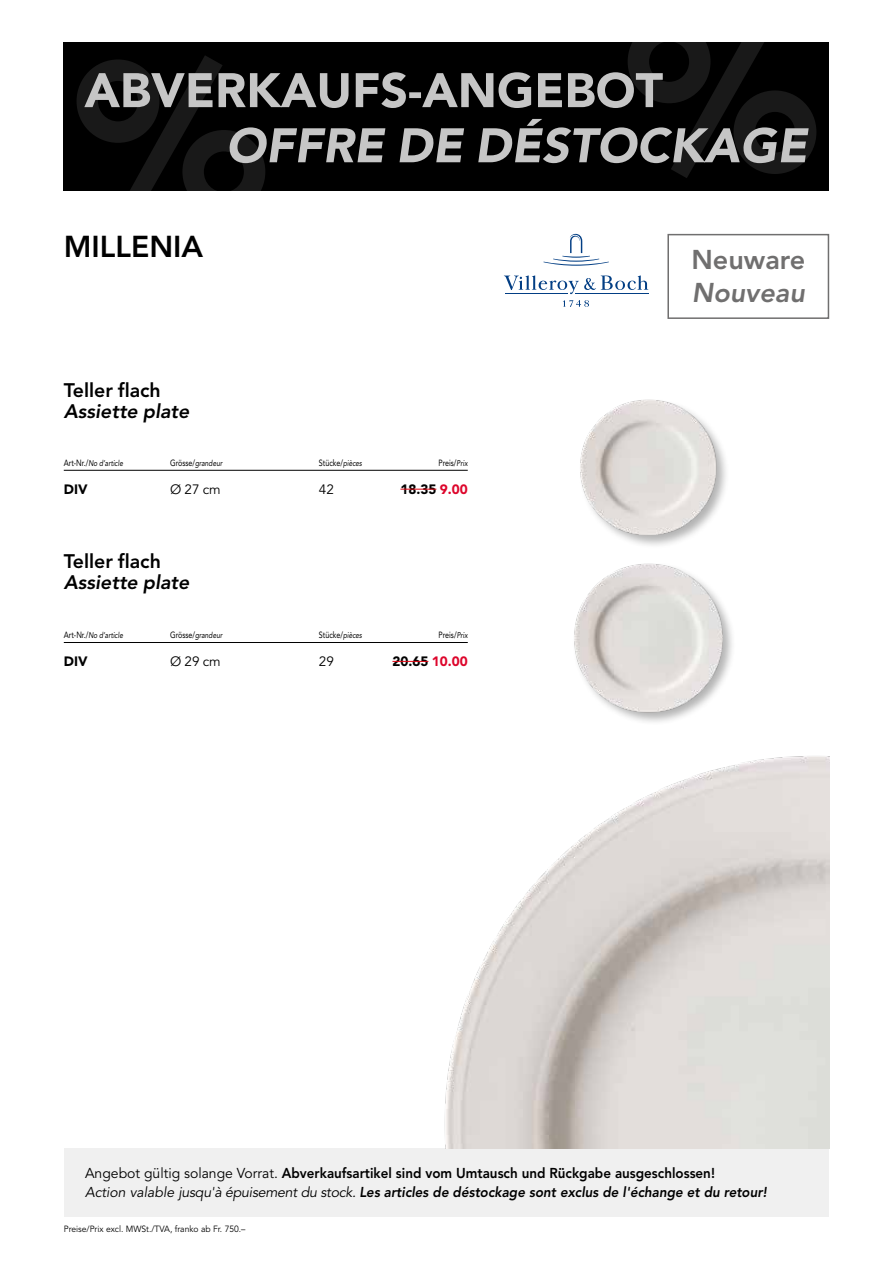
<style>
.page{position:relative;width:893px;height:1263px;background:#fff}
.page>*{position:absolute;margin:0;border:0;box-sizing:border-box;transform-origin:0 0}
.t1{font:800 30px "Avenir LT Std";color:#000}
.t2{font:800 27px "Avenir LT Std";color:#706f6f}
.t3{font:italic 800 27px "Avenir LT Std";color:#706f6f}
.t4{font:italic 800 19.5px "Avenir LT Std";color:#000}
.t5{font:800 19.5px "Avenir LT Std";color:#000}
.t6{font:800 14.25px/19.5px "Avenir LT Std";color:#000;scale:.94 1}
.t7{font:900 13.5px "Avenir LT Std";color:#000}
.t8{font:13.5px "Avenir LT Std";color:#000}
.t9{font:9px "Avenir LT Std";color:#000;scale:.8 1}
.t10{font:9px "Avenir LT Std";color:#000;scale:.95 1}
.t11{font:italic 8.25px "Avenir LT Std";color:#000;scale:.8 1}
.s1{font-style:normal;font-size:9px}
.s2{font-style:italic;font-size:8.25px}
.s3{color:#dd052b}
.s4{font-weight:400}
.s5{font-weight:400;font-style:italic}
.s6{font-style:italic}
</style>
<div class="page">
<div style="left:64px;top:43px;width:765px;height:148px;background:#000"></div>
<svg style="left:77px;top:42px;width:739px;height:149px"></svg>
<div style="left:64px;top:1148px;width:765px;height:68px;background:#f0f0f0"></div>
<div style="left:578px;top:398px;width:152px;height:151px;background:#000;opacity:.3"></div>
<img style="left:578px;top:398px;width:140px;height:140px">
<svg style="left:543px;top:234px;width:66px;height:32px"></svg>
<svg style="left:563px;top:300px;width:26px;height:7px"></svg>
<svg style="left:504px;top:275px;width:144px;height:19px"></svg>
<div style="left:572px;top:562px;width:165px;height:163px;background:#000;opacity:.3"></div>
<img style="left:572px;top:562px;width:154px;height:153px">
<div style="left:667px;top:234px;width:162px;height:85px;border:2px solid #706f6f"></div>
<img style="left:444px;top:756px;width:385px;height:392px">
<hr style="left:64px;top:470px;width:404px;height:1px;background:#000">
<hr style="left:400px;top:489px;width:36px;height:1px;background:#e30613">
<hr style="left:64px;top:642px;width:404px;height:1px;background:#000">
<hr style="left:392px;top:661px;width:36px;height:1px;background:#e30613">
<h1 class="t1" style="left:64px;top:228px;width:141px">MILLENIA</h1>
<h3 class="t5" style="left:64px;top:379px;width:99px">Teller flach</h3>
<h3 class="t4" style="left:64px;top:400px;width:127px">Assiette plate</h3>
<p class="t11" style="left:64px;top:458px;width:76px"><span class="s1">Art-Nr./</span>No d’article</p>
<p class="t11" style="left:170px;top:458px;width:67px"><span class="s1">Grösse/</span>grandeur</p>
<p class="t9" style="left:319px;top:457px;width:56px">Stücke/<span class="s2">pièces</span></p>
<p class="t9" style="left:438px;top:457px;width:38px">Preis/<span class="s2">Prix</span></p>
<p class="t7" style="left:64px;top:481px;width:25px">DIV</p>
<p class="t8" style="left:170px;top:481px;width:52px">Ø 27 cm</p>
<p class="t8" style="left:319px;top:481px;width:17px">42</p>
<p class="t7" style="left:400px;top:481px;width:69px">18.35 <span class="s3">9.00</span></p>
<h3 class="t5" style="left:64px;top:549px;width:99px">Teller flach</h3>
<h3 class="t4" style="left:64px;top:570px;width:127px">Assiette plate</h3>
<p class="t11" style="left:64px;top:630px;width:76px"><span class="s1">Art-Nr./</span>No d’article</p>
<p class="t11" style="left:170px;top:630px;width:67px"><span class="s1">Grösse/</span>grandeur</p>
<p class="t9" style="left:319px;top:629px;width:56px">Stücke/<span class="s2">pièces</span></p>
<p class="t9" style="left:438px;top:629px;width:38px">Preis/<span class="s2">Prix</span></p>
<p class="t7" style="left:64px;top:653px;width:25px">DIV</p>
<p class="t8" style="left:170px;top:653px;width:52px">Ø 29 cm</p>
<p class="t8" style="left:319px;top:653px;width:17px">29</p>
<p class="t7" style="left:392px;top:653px;width:77px">20.65 <span class="s3">10.00</span></p>
<h2 class="t2" style="left:691px;top:243px;width:115px">Neuware</h2>
<h2 class="t3" style="left:692px;top:276px;width:114px">Nouveau</h2>
<p class="t6" style="left:85px;top:1163px;width:727px"><span class="s4">Angebot gültig solange Vorrat.</span> Abverkaufsartikel sind vom Umtausch und Rückgabe ausgeschlossen!<br><span class="s5">Action valable jusqu'à épuisement du stock.</span> <span class="s6">Les articles de déstockage sont exclus de l'échange et du retour!</span></p>
<p class="t10" style="left:64px;top:1223px;width:193px">Preise/Prix excl. MWSt./TVA, franko ab Fr. 750.–</p>
</div>
